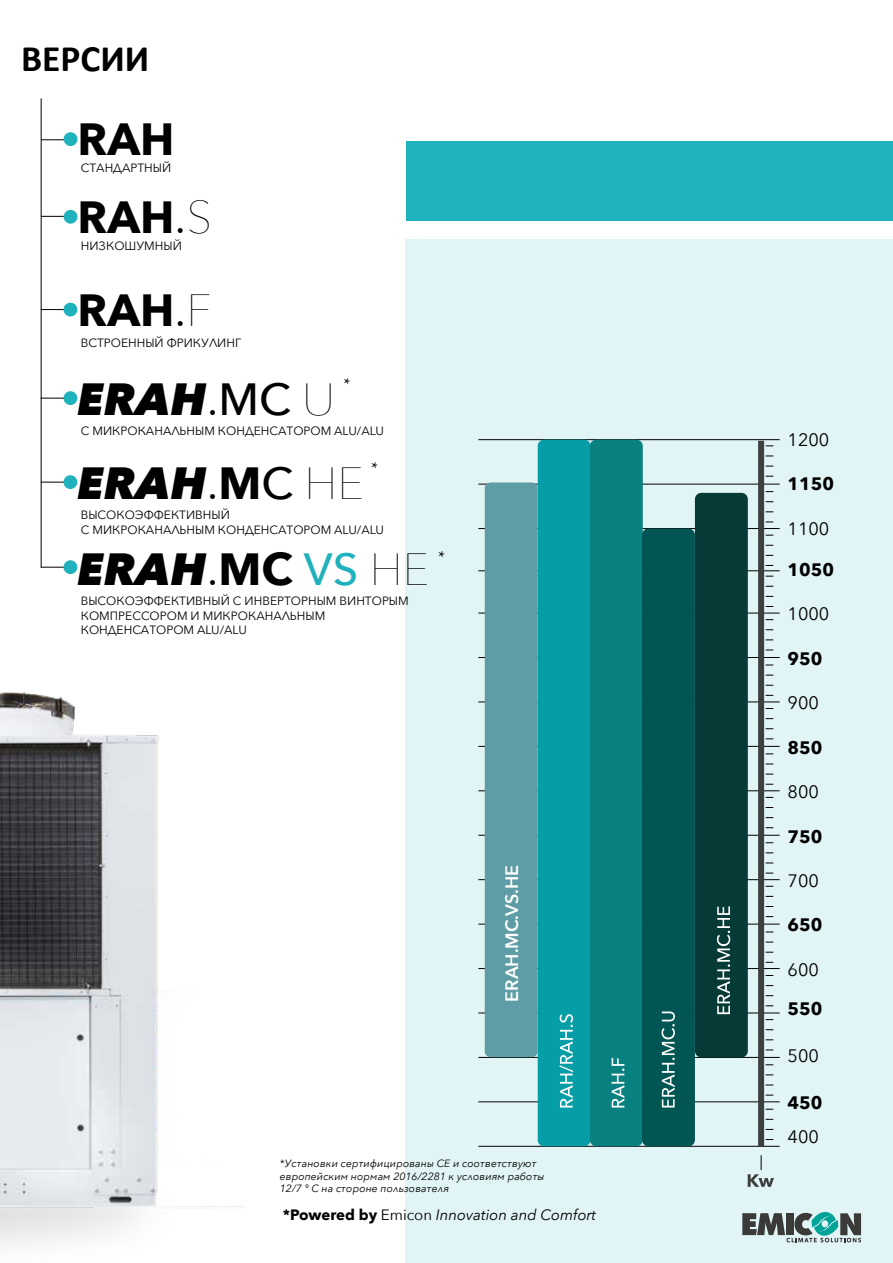
<style>
.page{position:relative;width:893px;height:1263px;background:#fff}
.page>*{position:absolute;margin:0;border:0;box-sizing:border-box;transform-origin:0 0}
.t1{font:italic 800 45px/85.9px "Avenir Next";color:#000}
.t2{font:700 45px/77.8px "Avenir Next";color:#000}
.t3{font:700 37.5px "Calibri";color:#000}
.t4{font:18px "Avenir Next";color:#000}
.t5{font:700 18px "Avenir Next";color:#000}
.t6{font:600 18px "Avenir Next";color:#fff}
.t7{font:18px "Minion Pro";color:#000}
.t8{font:italic 15px "Avenir Next";color:#000}
.t9{font:12px/14.4px "Avenir Next";color:#000}
.t10{font:italic 10.5px/12.6px "Avenir Next";color:#000}
.s1{font-weight:400}
.s2{font-weight:200}
.s3{font-weight:400;font-style:normal}
.s4{font-weight:500;font-style:normal}
.s5{font-weight:200;font-style:normal}
.s6{font-weight:700;font-style:normal}
.s7{font-weight:500;font-style:normal;color:#1fb2bc}
.s8{font-style:normal}
</style>
<div class="page">
<img style="left:0;top:692px;width:246px;height:553px">
<div style="left:405px;top:240px;width:488px;height:1023px;background:#e2f5f6"></div>
<div style="left:406px;top:142px;width:487px;height:79px;background:#1fb2bc"></div>
<hr style="left:478px;top:1146px;width:302px;height:1px;background:#000">
<hr style="left:478px;top:1101px;width:302px;height:1px;background:#000">
<hr style="left:478px;top:1057px;width:302px;height:1px;background:#000">
<hr style="left:478px;top:1013px;width:302px;height:1px;background:#000">
<hr style="left:478px;top:968px;width:302px;height:1px;background:#000">
<hr style="left:478px;top:924px;width:302px;height:1px;background:#000">
<hr style="left:478px;top:879px;width:302px;height:1px;background:#000">
<hr style="left:478px;top:835px;width:302px;height:1px;background:#000">
<hr style="left:478px;top:790px;width:302px;height:1px;background:#000">
<hr style="left:478px;top:746px;width:302px;height:1px;background:#000">
<hr style="left:478px;top:702px;width:302px;height:1px;background:#000">
<hr style="left:478px;top:657px;width:302px;height:1px;background:#000">
<hr style="left:478px;top:613px;width:302px;height:1px;background:#000">
<hr style="left:478px;top:570px;width:302px;height:1px;background:#000">
<hr style="left:478px;top:528px;width:302px;height:1px;background:#000">
<hr style="left:478px;top:484px;width:302px;height:1px;background:#000">
<hr style="left:478px;top:439px;width:302px;height:1px;background:#000">
<svg style="left:748px;top:1155px;width:26px;height:32px"></svg>
<div style="left:758px;top:441px;width:6px;height:705px;background:#3e3f3f"></div>
<div style="left:538px;top:440px;width:53px;height:706px;background:#059ea6;border-radius:6px"></div>
<div style="left:590px;top:440px;width:53px;height:706px;background:#098181;border-radius:6px"></div>
<div style="left:642px;top:528px;width:53px;height:618px;background:#015654;border-radius:6px"></div>
<div style="left:695px;top:493px;width:53px;height:564px;background:#053a37;border-radius:6px"></div>
<svg style="left:559px;top:1014px;width:14px;height:93px"></svg>
<svg style="left:612px;top:1058px;width:12px;height:49px"></svg>
<svg style="left:661px;top:1011px;width:14px;height:96px"></svg>
<svg style="left:717px;top:906px;width:13px;height:108px"></svg>
<hr style="left:41px;top:98px;width:1px;height:469px;background:#000">
<hr style="left:41px;top:216px;width:30px;height:1px;background:#000">
<hr style="left:41px;top:398px;width:30px;height:1px;background:#000">
<hr style="left:41px;top:309px;width:30px;height:1px;background:#000">
<hr style="left:41px;top:482px;width:30px;height:1px;background:#000">
<hr style="left:41px;top:567px;width:30px;height:1px;background:#000">
<hr style="left:41px;top:139px;width:30px;height:1px;background:#000">
<div style="left:64px;top:132px;width:13px;height:14px;background:#1fb2bc;border-radius:50%"></div>
<div style="left:64px;top:210px;width:13px;height:14px;background:#1fb2bc;border-radius:50%"></div>
<div style="left:64px;top:391px;width:13px;height:14px;background:#1fb2bc;border-radius:50%"></div>
<div style="left:64px;top:303px;width:13px;height:13px;background:#1fb2bc;border-radius:50%"></div>
<div style="left:64px;top:475px;width:13px;height:14px;background:#1fb2bc;border-radius:50%"></div>
<div style="left:64px;top:560px;width:13px;height:14px;background:#1fb2bc;border-radius:50%"></div>
<div style="left:485px;top:482px;width:53px;height:575px;background:#5e9da5"></div>
<svg style="left:742px;top:1213px;width:43px;height:22px"></svg>
<svg style="left:786px;top:1212px;width:75px;height:30px"></svg>
<h2 class="t3" style="left:21px;top:32px;width:130px">ВЕРСИИ</h2>
<h1 class="t2" style="left:78px;top:100px;width:136px">RAH<br>RAH<span class="s1">.</span><span class="s2">S</span></h1>
<p class="t9" style="left:81px;top:160px;width:92px">СТАНДАРТНЫЙ</p>
<p class="t9" style="left:81px;top:238px;width:103px">НИЗКОШУМНЫЙ</p>
<h1 class="t2" style="left:78px;top:271px;width:135px">RAH<span class="s1">.</span><span class="s2">F</span></h1>
<p class="t9" style="left:81px;top:335px;width:162px">ВСТРОЕННЫЙ ФРИКУЛИНГ</p>
<h1 class="t1" style="left:78px;top:356px;width:259px">ERAH<span class="s3">.</span><span class="s4">MC</span> <span class="s5">U</span></h1>
<h3 class="t7" style="left:343px;top:372px;width:9px">*</h3>
<p class="t9" style="left:81px;top:423px;width:305px">С МИКРОКАНАЛЬНЫМ КОНДЕНСАТОРОМ ALU/ALU</p>
<h3 class="t7" style="left:371px;top:457px;width:9px">*</h3>
<h1 class="t1" style="left:78px;top:440px;width:353px">ERAH<span class="s3">.</span><span class="s6">M</span><span class="s4">C</span> <span class="s5">HE<br></span>ERAH<span class="s3">.</span><span class="s6">MC</span> <span class="s7">VS</span> <span class="s5">HE</span></h1>
<p class="t9" style="left:81px;top:507px;width:305px">ВЫСОКОЭФФЕКТИВНЫЙ<br>С МИКРОКАНАЛЬНЫМ КОНДЕНСАТОРОМ ALU/ALU</p>
<p class="t9" style="left:81px;top:593px;width:329px">ВЫСОКОЭФФЕКТИВНЫЙ С ИНВЕРТОРНЫМ ВИНТОРЫМ<br>КОМПРЕССОРОМ И МИКРОКАНАЛЬНЫМ<br>КОНДЕНСАТОРОМ ALU/ALU</p>
<h3 class="t7" style="left:438px;top:545px;width:9px">*</h3>
<h3 class="t6" style="left:496px;top:1002px;width:138px;rotate:-90deg">ERAH.MC.VS.HE</h3>
<p class="t10" style="left:280px;top:1157px;width:266px">*Установки сертифицированы CE и соответствуют европейским нормам 2016/2281 к условиям работы<br>12/7 ° C на стороне пользователя</p>
<p class="t8" style="left:283px;top:1201px;width:315px"><span class="s6">*Powered by</span> <span class="s8">Emicon</span> Innovation and Comfort</p>
<h3 class="t4" style="left:787px;top:424px;width:43px">1200</h3>
<h3 class="t5" style="left:787px;top:468px;width:48px">1150</h3>
<h3 class="t4" style="left:787px;top:513px;width:43px">1100</h3>
<h3 class="t5" style="left:787px;top:554px;width:48px">1050</h3>
<h3 class="t4" style="left:787px;top:599px;width:43px">1000</h3>
<h3 class="t5" style="left:787px;top:643px;width:36px">950</h3>
<h3 class="t4" style="left:787px;top:688px;width:33px">900</h3>
<h3 class="t5" style="left:787px;top:732px;width:36px">850</h3>
<h3 class="t4" style="left:787px;top:777px;width:33px">800</h3>
<h3 class="t5" style="left:787px;top:821px;width:36px">750</h3>
<h3 class="t4" style="left:787px;top:865px;width:33px">700</h3>
<h3 class="t5" style="left:787px;top:909px;width:36px">650</h3>
<h3 class="t4" style="left:787px;top:954px;width:33px">600</h3>
<h3 class="t5" style="left:787px;top:993px;width:36px">550</h3>
<h3 class="t4" style="left:787px;top:1041px;width:33px">500</h3>
<h3 class="t5" style="left:787px;top:1087px;width:36px">450</h3>
<h3 class="t4" style="left:787px;top:1121px;width:33px">400</h3>
</div>
